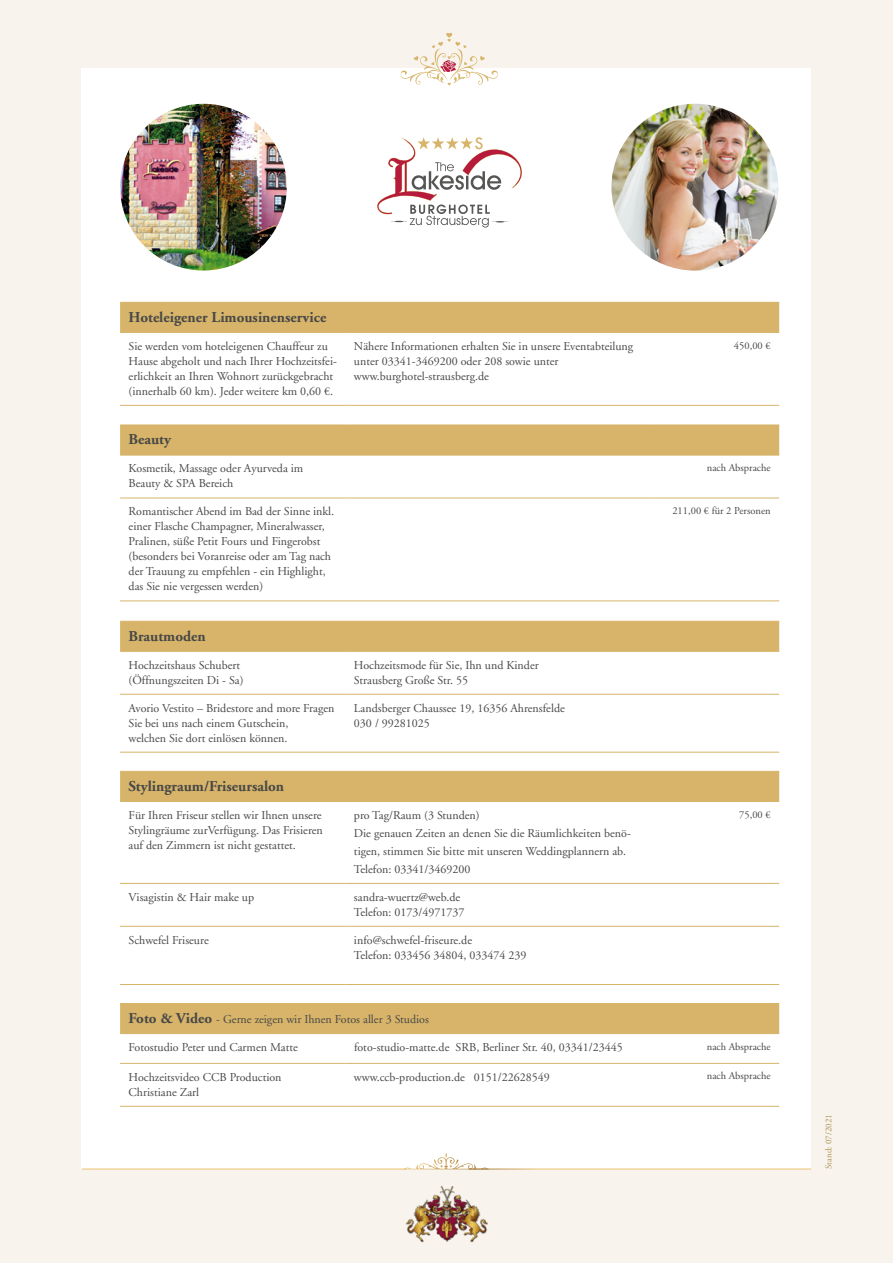
<style>
.page{position:relative;width:893px;height:1263px;background:#f8f3ec}
.page>*{position:absolute;margin:0;border:0;box-sizing:border-box;transform-origin:0 0}
.t1{font:700 15px "Adobe Garamond";color:#484847}
.t2{font:12px/15px "Adobe Garamond";color:#484847}
.t3{font:12px "Adobe Garamond Pro";color:#484847}
.t4{font:10.5px "Adobe Garamond Pro";color:#484847}
.t5{font:9px "Adobe Garamond";color:#ae9356}
.s1{font-family:"Adobe Garamond"}
.s2{font-weight:700;font-size:15px}
</style>
<div class="page">
<div style="left:82px;top:68px;width:729px;height:1101px;background:#fff"></div>
<hr style="left:82px;top:1169px;width:324px;height:1px;background:#e8bd66">
<hr style="left:468px;top:1169px;width:343px;height:1px;background:#fff">
<svg style="left:403px;top:1152px;width:86px;height:17px"></svg>
<img style="left:406px;top:1186px;width:82px;height:57px">
<svg style="left:377px;top:137px;width:145px;height:91px"></svg>
<img style="left:120px;top:104px;width:167px;height:166px;border-radius:83px">
<img style="left:611px;top:104px;width:167px;height:167px;border-radius:83px">
<svg style="left:400px;top:33px;width:98px;height:53px"></svg>
<div style="left:120px;top:303px;width:659px;height:29px;background:#d7b469"></div>
<hr style="left:120px;top:302px;width:225px;height:1px;background:#d7b469">
<hr style="left:345px;top:302px;width:311px;height:1px;background:#d7b469">
<hr style="left:656px;top:302px;width:123px;height:1px;background:#d7b469">
<hr style="left:120px;top:332px;width:225px;height:1px;background:#d7b469">
<hr style="left:345px;top:332px;width:311px;height:1px;background:#d7b469">
<hr style="left:656px;top:332px;width:123px;height:1px;background:#d7b469">
<hr style="left:120px;top:405px;width:225px;height:1px;background:#d7b469">
<hr style="left:345px;top:405px;width:311px;height:1px;background:#d7b469">
<hr style="left:656px;top:405px;width:123px;height:1px;background:#d7b469">
<div style="left:120px;top:426px;width:659px;height:29px;background:#d7b469"></div>
<hr style="left:120px;top:425px;width:225px;height:1px;background:#d7b469">
<hr style="left:345px;top:425px;width:311px;height:1px;background:#d7b469">
<hr style="left:656px;top:425px;width:123px;height:1px;background:#d7b469">
<hr style="left:120px;top:455px;width:225px;height:1px;background:#d7b469">
<hr style="left:345px;top:455px;width:311px;height:1px;background:#d7b469">
<hr style="left:656px;top:455px;width:123px;height:1px;background:#d7b469">
<hr style="left:120px;top:498px;width:225px;height:1px;background:#d7b469">
<hr style="left:345px;top:498px;width:311px;height:1px;background:#d7b469">
<hr style="left:656px;top:498px;width:123px;height:1px;background:#d7b469">
<hr style="left:120px;top:600px;width:225px;height:1px;background:#d7b469">
<hr style="left:345px;top:600px;width:311px;height:1px;background:#d7b469">
<hr style="left:656px;top:600px;width:123px;height:1px;background:#d7b469">
<div style="left:120px;top:1004px;width:659px;height:29px;background:#d7b469"></div>
<hr style="left:120px;top:1003px;width:225px;height:1px;background:#d7b469">
<hr style="left:345px;top:1003px;width:311px;height:1px;background:#d7b469">
<hr style="left:656px;top:1003px;width:123px;height:1px;background:#d7b469">
<hr style="left:120px;top:1033px;width:225px;height:1px;background:#d7b469">
<hr style="left:345px;top:1033px;width:311px;height:1px;background:#d7b469">
<hr style="left:656px;top:1033px;width:123px;height:1px;background:#d7b469">
<hr style="left:120px;top:1063px;width:225px;height:1px;background:#d7b469">
<hr style="left:345px;top:1063px;width:311px;height:1px;background:#d7b469">
<hr style="left:656px;top:1063px;width:123px;height:1px;background:#d7b469">
<hr style="left:120px;top:1106px;width:225px;height:1px;background:#d7b469">
<hr style="left:345px;top:1106px;width:311px;height:1px;background:#d7b469">
<hr style="left:656px;top:1106px;width:123px;height:1px;background:#d7b469">
<div style="left:120px;top:772px;width:659px;height:29px;background:#d7b469"></div>
<hr style="left:120px;top:771px;width:225px;height:1px;background:#d7b469">
<hr style="left:345px;top:771px;width:311px;height:1px;background:#d7b469">
<hr style="left:656px;top:771px;width:123px;height:1px;background:#d7b469">
<hr style="left:120px;top:801px;width:225px;height:1px;background:#d7b469">
<hr style="left:345px;top:801px;width:311px;height:1px;background:#d7b469">
<hr style="left:656px;top:801px;width:123px;height:1px;background:#d7b469">
<hr style="left:120px;top:883px;width:225px;height:1px;background:#d7b469">
<hr style="left:345px;top:883px;width:311px;height:1px;background:#d7b469">
<hr style="left:656px;top:883px;width:123px;height:1px;background:#d7b469">
<hr style="left:120px;top:926px;width:225px;height:1px;background:#d7b469">
<hr style="left:345px;top:926px;width:311px;height:1px;background:#d7b469">
<hr style="left:656px;top:926px;width:123px;height:1px;background:#d7b469">
<hr style="left:120px;top:984px;width:225px;height:1px;background:#d7b469">
<hr style="left:345px;top:984px;width:311px;height:1px;background:#d7b469">
<hr style="left:656px;top:984px;width:123px;height:1px;background:#d7b469">
<div style="left:120px;top:622px;width:659px;height:29px;background:#d7b469"></div>
<hr style="left:120px;top:621px;width:225px;height:1px;background:#d7b469">
<hr style="left:345px;top:621px;width:311px;height:1px;background:#d7b469">
<hr style="left:656px;top:621px;width:123px;height:1px;background:#d7b469">
<hr style="left:120px;top:651px;width:225px;height:1px;background:#d7b469">
<hr style="left:345px;top:651px;width:311px;height:1px;background:#d7b469">
<hr style="left:656px;top:651px;width:123px;height:1px;background:#d7b469">
<hr style="left:120px;top:694px;width:225px;height:1px;background:#d7b469">
<hr style="left:345px;top:694px;width:311px;height:1px;background:#d7b469">
<hr style="left:656px;top:694px;width:123px;height:1px;background:#d7b469">
<hr style="left:120px;top:752px;width:225px;height:1px;background:#d7b469">
<hr style="left:345px;top:752px;width:311px;height:1px;background:#d7b469">
<hr style="left:656px;top:752px;width:123px;height:1px;background:#d7b469">
<p class="t1" style="left:129px;top:309px;width:199px">Hoteleigener Limousinenservice</p>
<p class="t2" style="left:129px;top:339px;width:210px">Sie werden vom hoteleigenen Chauffeur zu<br>Hause abgeholt und nach Ihrer Hochzeitsfei&shy;erlichkeit an Ihren Wohnort zurückgebracht</p>
<p class="t3" style="left:129px;top:384px;width:206px"><span class="s1">(innerhalb 60 km).</span> Jeder weitere km 0,60 €.</p>
<p class="t2" style="left:354px;top:339px;width:281px">Nähere Informationen erhalten Sie in unsere Eventabteilung unter 03341-3469200 oder 208 sowie unter www.burghotel-strausberg.de</p>
<p class="t4" style="left:734px;top:339px;width:38px">450,00 €</p>
<p class="t1" style="left:129px;top:431px;width:44px">Beauty</p>
<p class="t2" style="left:129px;top:461px;width:176px">Kosmetik, Massage oder Ayurveda im<br>Beauty &amp; SPA Bereich</p>
<p class="t4" style="left:707px;top:462px;width:65px">nach Absprache</p>
<p class="t2" style="left:129px;top:504px;width:207px">Romantischer Abend im Bad der Sinne inkl. einer Flasche Champagner, Mineralwasser, Pralinen, süße Petit Fours und Fingerobst (besonders bei Voranreise oder am Tag nach der Trauung zu empfehlen - ein Highlight, das Sie nie vergessen werden)</p>
<p class="t4" style="left:672px;top:504px;width:100px">211,00 € für 2 Personen</p>
<p class="t1" style="left:129px;top:628px;width:79px">Brautmoden</p>
<p class="t2" style="left:129px;top:658px;width:116px">Hochzeitshaus Schubert (Öffnungszeiten Di - Sa)</p>
<p class="t2" style="left:354px;top:658px;width:186px">Hochzeitsmode für Sie, Ihn und Kinder<br>Strausberg Große Str. 55</p>
<p class="t2" style="left:129px;top:700px;width:207px">Avorio Vestito – Bridestore and more Fragen<br>Sie bei uns nach einem Gutschein,<br>welchen Sie dort einlösen können.</p>
<p class="t2" style="left:354px;top:700px;width:212px">Landsberger Chaussee 19, 16356 Ahrensfelde<br>030 / 99281025</p>
<p class="t1" style="left:129px;top:778px;width:157px">Stylingraum/Friseursalon</p>
<p class="t2" style="left:129px;top:808px;width:196px;text-align:justify">Für Ihren Friseur stellen wir Ihnen unsere Stylingräume zurVerfügung. Das Frisieren auf den Zimmern ist nicht gestattet.</p>
<p class="t2" style="left:354px;top:806px;width:278px;line-height:18px">pro Tag/Raum (3 Stunden)<br>Die genauen Zeiten an denen Sie die Räumlichkeiten benö&shy;tigen, stimmen Sie bitte mit unseren Weddingplannern ab.<br>Telefon: 03341/3469200</p>
<p class="t4" style="left:739px;top:808px;width:33px">75,00 €</p>
<p class="t2" style="left:129px;top:890px;width:127px">Visagistin &amp; Hair make up</p>
<p class="t2" style="left:354px;top:890px;width:112px">sandra-wuertz@web.de<br>Telefon: 0173/4971737</p>
<p class="t2" style="left:129px;top:932px;width:82px">Schwefel Friseure</p>
<p class="t2" style="left:354px;top:932px;width:174px">info@schwefel-friseure.de<br>Telefon: 033456 34804, 033474 239</p>
<p class="t2" style="left:129px;top:1012px;width:302px"><span class="s2">Foto &amp; Video</span> - Gerne zeigen wir Ihnen Fotos aller 3 Studios</p>
<p class="t2" style="left:129px;top:1040px;width:171px">Fotostudio Peter und Carmen Matte</p>
<p class="t2" style="left:354px;top:1040px;width:270px">foto-studio-matte.de SRB, Berliner Str. 40, 03341/23445</p>
<p class="t4" style="left:707px;top:1040px;width:65px">nach Absprache</p>
<p class="t2" style="left:129px;top:1070px;width:154px">Hochzeitsvideo CCB Production<br>Christiane Zarl</p>
<p class="t2" style="left:354px;top:1070px;width:197px">www.ccb-production.de 0151/22628549</p>
<p class="t4" style="left:707px;top:1070px;width:65px">nach Absprache</p>
<p class="t5" style="left:824px;top:1169px;width:56px;rotate:-90deg">Stand: 07/2021</p>
</div>
